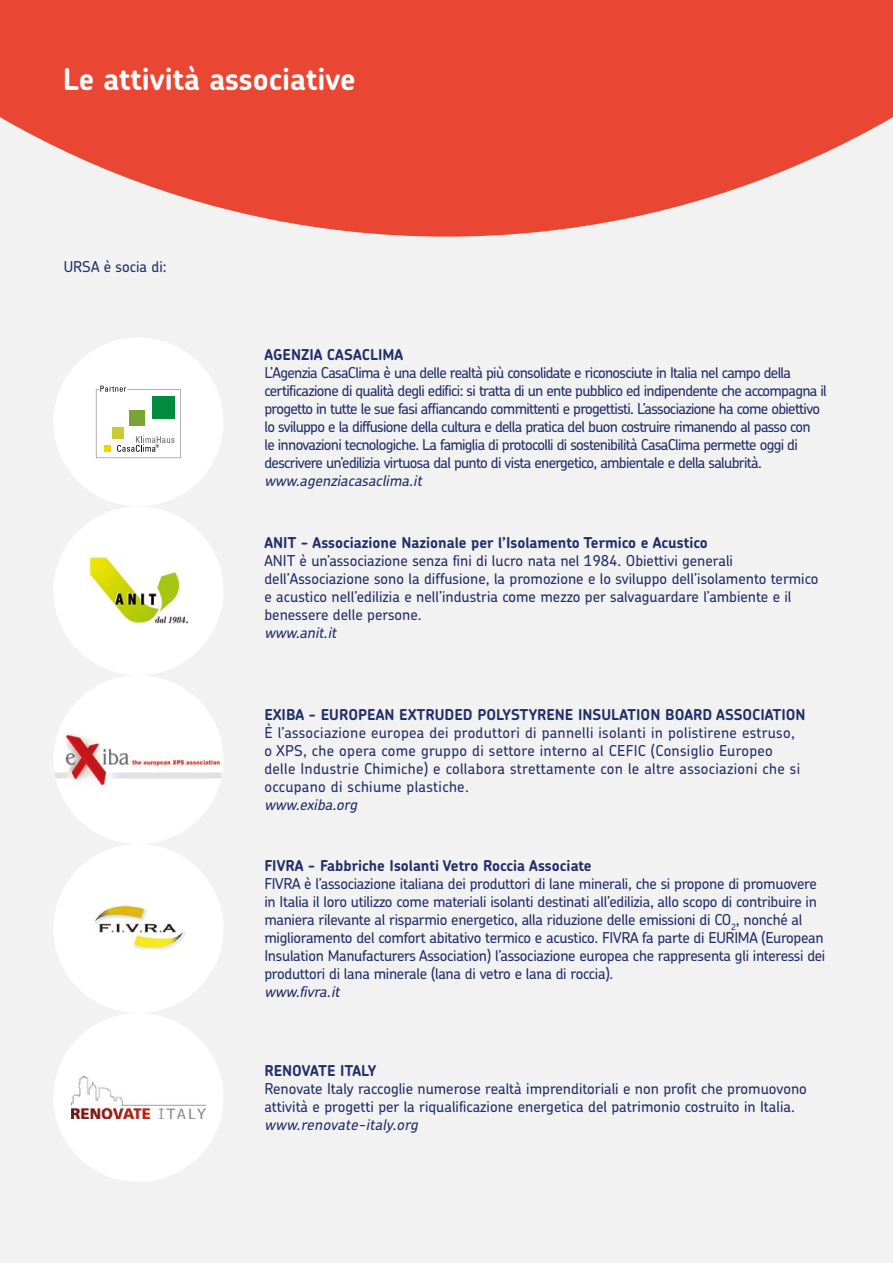
<style>
.page{position:relative;width:893px;height:1263px;background:#f2f2f2}
.page>*{position:absolute;margin:0;border:0;box-sizing:border-box;transform-origin:0 0}
.t1{font:700 30px "Chevin Pro";color:#fff}
.t2{font:500 15px/18px "Chevin Pro";letter-spacing:-.045em;color:#232e6a}
.t3{font:500 15px/18px "Chevin Pro";letter-spacing:-.02em;color:#232e6a}
.t4{font:500 15px/18px "Chevin Pro";color:#232e6a}
.t5{font:500 15px/18px "Chevin Pro";letter-spacing:.02em;color:#232e6a}
.t6{font:700 15px "Chevin Pro";color:#232e6a}
.t7{font:italic 500 15px "Chevin Std";color:#232e6a}
.t8{font:italic 500 15px "Chevin Pro";color:#232e6a}
.t9{font:500 15px "Chevin Std";color:#232e6a}
</style>
<div class="page">
<svg style="left:0;top:0;width:893px;height:237px;fill:#e94734"></svg>
<div style="left:53px;top:337px;width:170px;height:169px;background:#fff;border-radius:50%"></div>
<svg style="left:96px;top:386px;width:85px;height:72px"></svg>
<div style="left:53px;top:844px;width:170px;height:169px;background:#fff;border-radius:50%"></div>
<img style="left:95px;top:905px;width:91px;height:45px">
<div style="left:53px;top:506px;width:170px;height:169px;background:#fff;border-radius:50%"></div>
<img style="left:90px;top:558px;width:97px;height:66px">
<div style="left:53px;top:675px;width:170px;height:169px;background:#fff;border-radius:50%"></div>
<img style="left:53px;top:727px;width:169px;height:70px">
<div style="left:53px;top:1013px;width:170px;height:169px;background:#fff;border-radius:50%"></div>
<img style="left:71px;top:1077px;width:135px;height:41px">
<h1 class="t1" style="left:63px;top:59px;width:294px">Le attività associative</h1>
<p class="t9" style="left:64px;top:257px;width:104px">URSA è socia di:</p>
<p class="t6" style="left:264px;top:345px;width:140px">AGENZIA CASACLIMA</p>
<p class="t2" style="left:264px;top:363px;width:564px">L’Agenzia CasaClima è una delle realtà più consolidate e riconosciute in Italia nel campo della certificazione di qualità degli edifici: si tratta di un ente pubblico ed indipendente che accompagna il progetto in tutte le sue fasi affiancando committenti e progettisti. L’associazione ha come obiettivo lo sviluppo e la diffusione della cultura e della pratica del buon costruire rimanendo al passo con<br>le innovazioni tecnologiche. La famiglia di protocolli di sostenibilità CasaClima permette oggi di descrivere un’edilizia virtuosa dal punto di vista energetico, ambientale e della salubrità.</p>
<p class="t8" style="left:264px;top:471px;width:163px">www.agenziacasaclima.it</p>
<p class="t6" style="left:264px;top:532px;width:445px">ANIT - Associazione Nazionale per l’Isolamento Termico e Acustico</p>
<p class="t4" style="left:264px;top:551px;width:556px">ANIT è un’associazione senza fini di lucro nata nel 1984. Obiettivi generali dell’Associazione sono la diffusione, la promozione e lo sviluppo dell’isolamento termico e acustico nell’edilizia e nell’industria come mezzo per salvaguardare l’ambiente e il benessere delle persone.</p>
<p class="t8" style="left:264px;top:622px;width:77px">www.anit.it</p>
<p class="t6" style="left:264px;top:705px;width:543px">EXIBA - EUROPEAN EXTRUDED POLYSTYRENE INSULATION BOARD ASSOCIATION</p>
<p class="t5" style="left:264px;top:723px;width:537px">È l’associazione europea dei produttori di pannelli isolanti in polistirene estruso, o XPS, che opera come gruppo di settore interno al CEFIC (Consiglio Europeo delle Industrie Chimiche) e collabora strettamente con le altre associazioni che si occupano di schiume plastiche.</p>
<p class="t7" style="left:264px;top:795px;width:98px">www.exiba.org</p>
<p class="t6" style="left:264px;top:856px;width:329px">FIVRA - Fabbriche Isolanti Vetro Roccia Associate</p>
<p class="t3" style="left:264px;top:874px;width:562px">FIVRA è l’associazione italiana dei produttori di lane minerali, che si propone di promuovere in Italia il loro utilizzo come materiali isolanti destinati all’edilizia, allo scopo di contribuire in maniera rilevante al risparmio energetico, alla riduzione delle emissioni di CO<sub>2</sub>, nonché al miglioramento del comfort abitativo termico e acustico. FIVRA fa parte di EURIMA (European Insulation Manufacturers Association) l’associazione europea che rappresenta gli interessi dei produttori di lana minerale (lana di vetro e lana di roccia).</p>
<p class="t7" style="left:264px;top:982px;width:80px">www.fivra.it</p>
<p class="t6" style="left:264px;top:1061px;width:113px">RENOVATE ITALY</p>
<p class="t4" style="left:264px;top:1079px;width:544px">Renovate Italy raccoglie numerose realtà imprenditoriali e non profit che promuovono attività e progetti per la riqualificazione energetica del patrimonio costruito in Italia.</p>
<p class="t7" style="left:264px;top:1115px;width:159px">www.renovate-italy.org</p>
</div>
